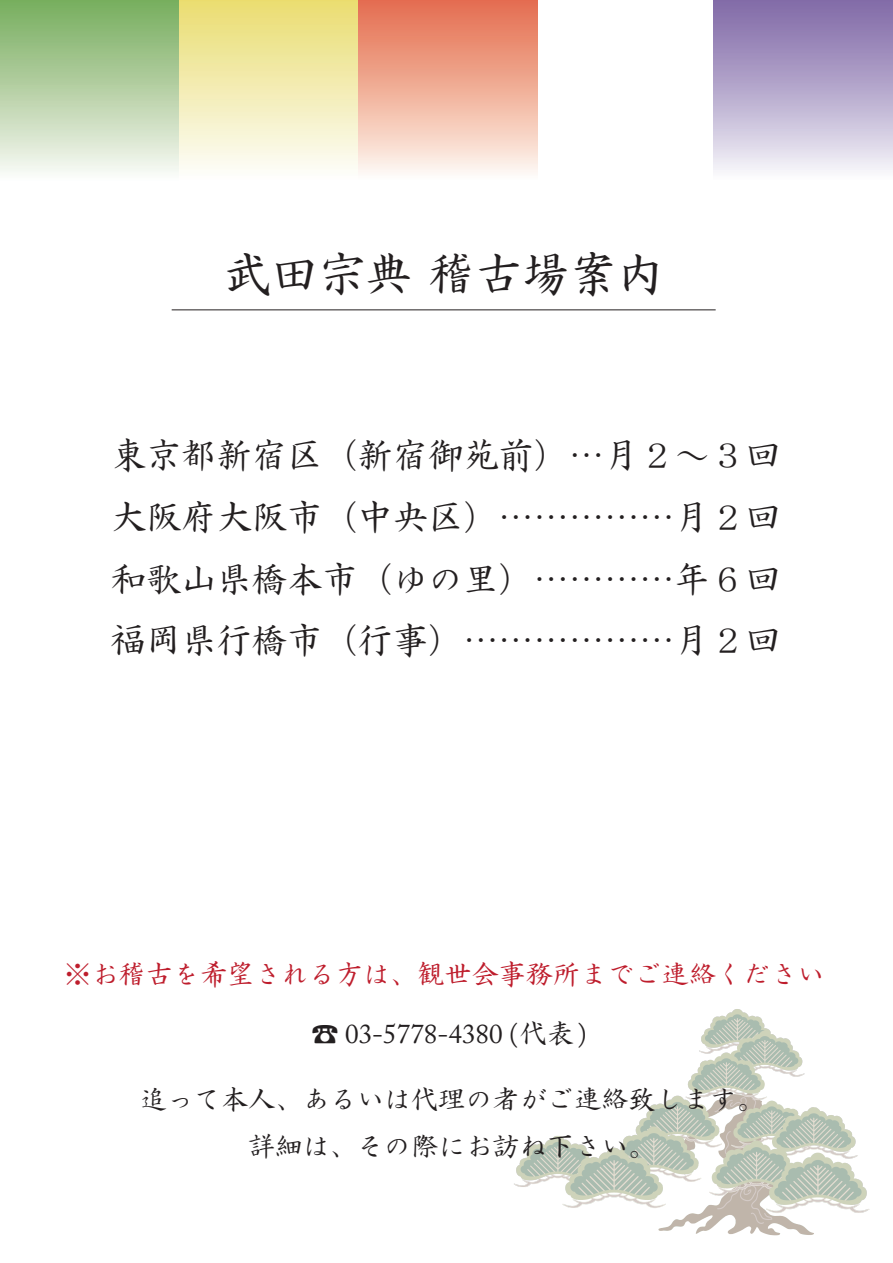
<style>
.page{position:relative;width:893px;height:1263px;background:#fff}
.page>*{position:absolute;margin:0;border:0;box-sizing:border-box;transform-origin:0 0}
.t1{font:47.25px "HG Seikaishotai PRO";color:#231f20}
.t2{font:35.25px/61.7px "HG Seikaishotai PRO";color:#231f20;text-align:justify}
.t3{font:27.15px/47.5px "HG Seikaishotai PRO";color:#231f20;text-align:center}
.t4{font:27.15px "HG Seikaishotai PRO";color:#be1d2c}
.t5{font:27.15px "Adobe Caslon Pro";color:#231f20}
.s1{font-family:"Koz Go Pro"}
.s2{font-family:"HG Seikaishotai PRO"}
</style>
<div class="page">
<img style="left:514px;top:1009px;width:356px;height:227px">
<hr style="left:172px;top:310px;width:544px;height:1px;background:#231f20">
<div style="left:0;top:0;width:179px;height:181px;background:linear-gradient(to bottom,#75ab5a,#fbfaf7)"></div>
<div style="left:179px;top:0;width:179px;height:180px;background:linear-gradient(to bottom,#eadc70,#fdfdfb)"></div>
<div style="left:358px;top:0;width:179px;height:180px;background:linear-gradient(to bottom,#e46a49,#fef9f1)"></div>
<div style="left:714px;top:0;width:179px;height:180px;background:linear-gradient(to bottom,#7c64a4,#f5f5f9)"></div>
<h1 class="t1" style="left:224px;top:250px;width:442px">武田宗典 稽古場案内</h1>
<p class="t2" style="left:111px;top:425px;width:671px">東京都新宿区（新宿御苑前）…月２～３回大阪府大阪市（中央区）……………月２回和歌山県橋本市（ゆの里）…………年６回福岡県行橋市（行事）………………月２回</p>
<p class="t4" style="left:64px;top:960px;width:762px">※お稽古を希望される方は、観世会事務所までご連絡ください</p>
<p class="t5" style="left:312px;top:1018px;width:277px"><span class="s1">☎</span> 03-5778-4380 (<span class="s2">代表</span>)</p>
<p class="t3" style="left:140px;top:1075px;width:626px">追って本人、あるいは代理の者がご連絡致します。詳細は、その際にお訪ね下さい。</p>
</div>
